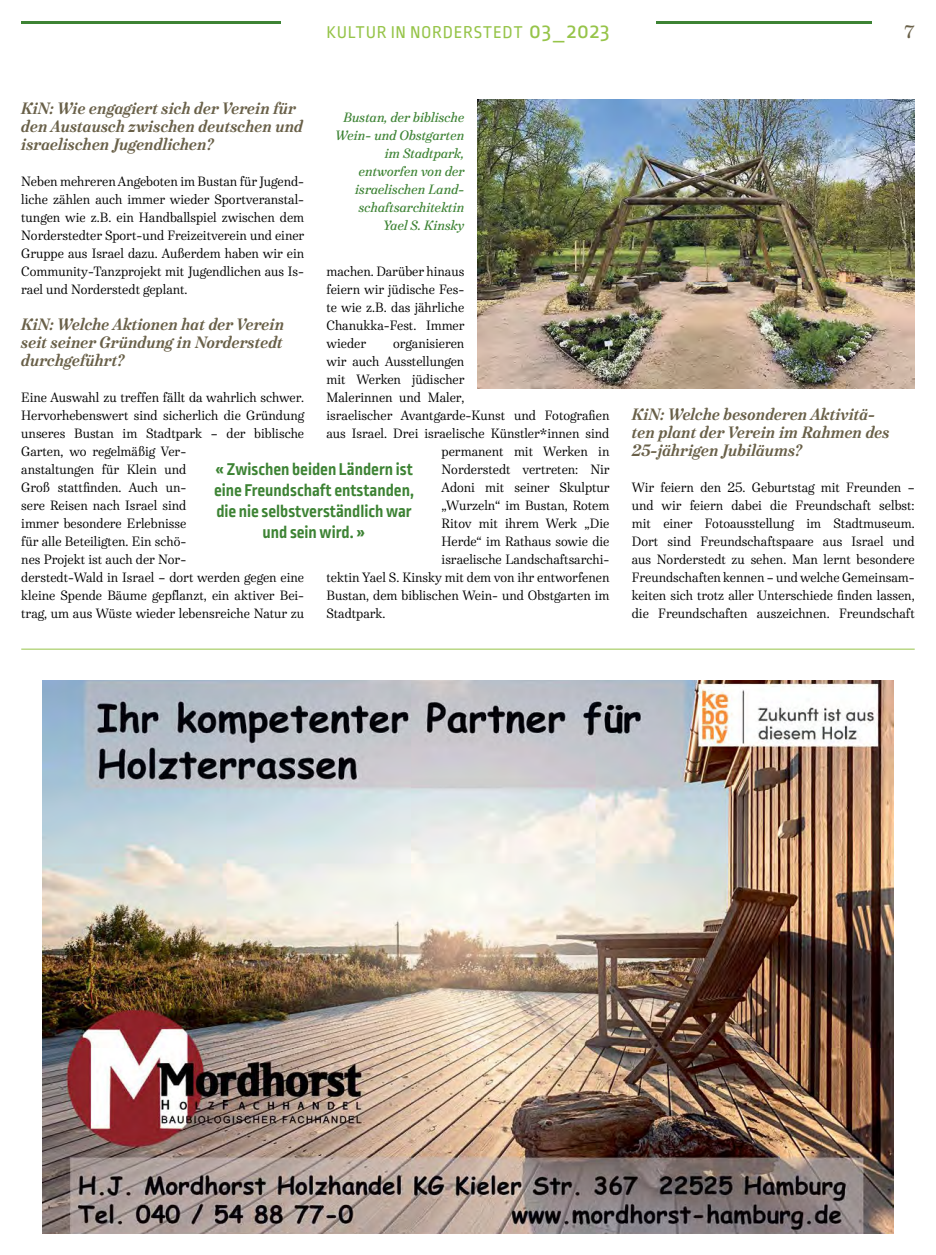
<style>
.page{position:relative;width:936px;height:1255px;background:#fff}
.page>*{position:absolute;margin:0;border:0;box-sizing:border-box;transform-origin:0 0}
.t1{font:700 18px/21px "Ropa Sans Pro";color:#3d8334;text-align:center}
.t2{font:18px "Ropa Sans Pro";letter-spacing:.03em;color:#96c449}
.t3{font:600 18px "Urge Text";color:#696048}
.t4{font:italic 700 16.5px/18px "Urge Text";color:#696048}
.t5{font:13.5px/18px "Urge Text";color:#000;text-align:justify}
.t6{font:italic 600 13.5px/18px "Urge Text";color:#3d8334;text-align:right}
.s1{font-size:24px}
</style>
<div class="page">
<hr style="left:21px;top:21px;width:851px;height:3px;background:#3d8334">
<div style="left:281px;top:19px;width:374px;height:19px;background:#fff"></div>
<hr style="left:21px;top:648px;width:893px;height:1px;background:#96c449">
<img style="left:42px;top:680px;width:851px;height:553px">
<img style="left:477px;top:99px;width:437px;height:290px">
<h1 class="t2" style="left:326px;top:22px;width:284px">KULTUR IN NORDERSTEDT <span class="s1">03_2023</span></h1>
<h1 class="t3" style="left:904px;top:18px;width:12px">7</h1>
<p class="t4" style="left:21px;top:99px;width:283px">KiN: Wie engagiert sich der Verein für den Austausch zwischen deutschen und israelischen Jugendlichen?</p>
<p class="t5" style="left:21px;top:172px;width:284px">Neben mehreren Angeboten im Bustan für Jugend&shy;liche zählen auch immer wieder Sportveranstal&shy;tungen wie z.B. ein Handballspiel zwischen dem Norderstedter Sport-und Freizeitverein und einer Gruppe aus Israel dazu. Außerdem haben wir ein Community-Tanzprojekt mit Jugendlichen aus Is&shy;rael und Norderstedt geplant.</p>
<p class="t4" style="left:21px;top:315px;width:264px;text-align:justify">KiN: Welche Aktionen hat der Verein seit seiner Gründung in Norderstedt durchgeführt?</p>
<p class="t5" style="left:21px;top:388px;width:284px;text-align:left">Eine Auswahl zu treffen fällt da wahrlich schwer.<br>Hervorhebenswert sind sicherlich die Gründung unseres Bustan im Stadtpark – der biblische Garten, wo regelmäßig Ver-<br>anstaltungen für Klein und<br>Groß stattfinden. Auch un-<br>sere Reisen nach Israel sind<br>immer besondere Erlebnisse<br>für alle Beteiligten. Ein schö-<br>nes Projekt ist auch der Nor-<br>derstedt-Wald in Israel – dort werden gegen eine kleine Spende Bäume gepflanzt, ein aktiver Bei&shy;trag, um aus Wüste wieder lebensreiche Natur zu</p>
<p class="t6" style="left:335px;top:109px;width:131px">Bustan, der biblische<br>Wein- und Obstgarten im Stadtpark, entworfen von der israelischen Land&shy;schaftsarchitektin<br>Yael S. Kinsky</p>
<p class="t5" style="left:326px;top:262px;width:139px">machen. Darüber hinaus feiern wir jüdische Fes&shy;te wie z.B. das jährliche Chanukka-Fest. Immer wieder</p>
<p class="t5" style="left:393px;top:334px;width:73px">organisieren</p>
<p class="t5" style="left:326px;top:352px;width:139px">wir auch Ausstellungen</p>
<p class="t5" style="left:326px;top:370px;width:139px">mit Werken jüdischer</p>
<p class="t5" style="left:326px;top:388px;width:139px">Malerinnen und Maler,</p>
<p class="t5" style="left:326px;top:406px;width:284px">israelischer Avantgarde-Kunst und Fotografien</p>
<p class="t5" style="left:326px;top:424px;width:284px">aus Israel. Drei israelische Künstler*innen sind</p>
<p class="t5" style="left:441px;top:442px;width:169px">permanent mit Werken in</p>
<p class="t5" style="left:441px;top:460px;width:169px">Norderstedt vertreten: Nir</p>
<p class="t5" style="left:441px;top:478px;width:169px">Adoni mit seiner Skulptur</p>
<p class="t5" style="left:441px;top:496px;width:169px">„Wurzeln“ im Bustan, Rotem</p>
<p class="t5" style="left:441px;top:514px;width:169px">Ritov mit ihrem Werk „Die</p>
<p class="t5" style="left:441px;top:532px;width:169px">Herde“ im Rathaus sowie die</p>
<p class="t5" style="left:441px;top:550px;width:169px">israelische Landschaftsarchi-</p>
<p class="t5" style="left:326px;top:568px;width:284px">tektin Yael S. Kinsky mit dem von ihr entworfenen</p>
<p class="t5" style="left:326px;top:586px;width:284px">Bustan, dem biblischen Wein- und Obstgarten im</p>
<p class="t5" style="left:326px;top:604px;width:60px">Stadtpark.</p>
<h1 class="t1" style="left:214px;top:460px;width:201px">« Zwischen beiden Ländern ist eine Freundschaft entstanden, die nie selbstverständlich war und sein wird. »</h1>
<p class="t4" style="left:631px;top:405px;width:259px">KiN: Welche besonderen Aktivitä&shy;ten plant der Verein im Rahmen des<br>25-jährigen Jubiläums?</p>
<p class="t5" style="left:631px;top:478px;width:284px">Wir feiern den 25. Geburtstag mit Freunden – und wir feiern dabei die Freundschaft selbst: mit einer Fotoausstellung im Stadtmuseum.<br>Dort sind Freundschaftspaare aus Israel und aus Norderstedt zu sehen. Man lernt besondere Freundschaften kennen – und welche Gemeinsam&shy;keiten sich trotz aller Unterschiede finden lassen, die Freundschaften auszeichnen. Freundschaft</p>
</div>
